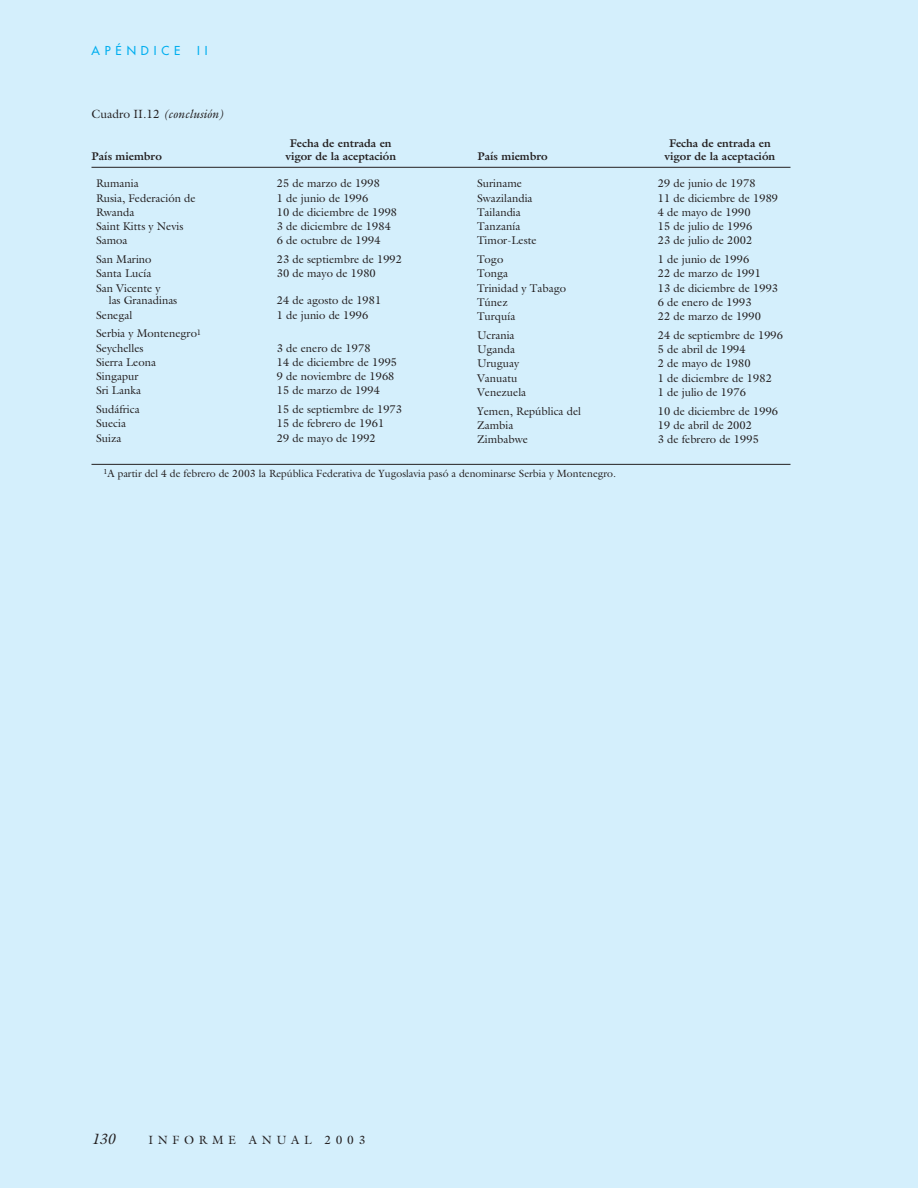
<style>
.page{position:relative;width:918px;height:1188px;background:#d4effc}
.page>*{position:absolute;margin:0;border:0;box-sizing:border-box;transform-origin:0 0}
.t1{font:italic 15px "Galliard";color:#231f20}
.t2{font:italic 12px "Galliard";color:#231f20}
.t3{font:12px "Galliard";letter-spacing:.39em;color:#231f20}
.t4{font:12px "Futura";letter-spacing:.405em;color:#00aeef}
.t5{font:11.25px/12.8px "Galliard";color:#231f20}
.t6{font:700 11.25px "Galliard";color:#231f20}
.t7{font:10.5px "Galliard";color:#231f20}
.s1{font-style:normal}
</style>
<div class="page">
<hr style="left:92px;top:464px;width:698px;height:1px;background:#231f20">
<hr style="left:92px;top:167px;width:698px;height:1px;background:#231f20">
<p class="t4" style="left:92px;top:45px;width:90px">APÉNDICE</p>
<p class="t4" style="left:197px;top:45px;width:12px">I I</p>
<p class="t2" style="left:92px;top:109px;width:134px"><span class="s1">Cuadro II.12</span> (conclusión)</p>
<p class="t6" style="left:290px;top:139px;width:103px">Fecha de entrada en</p>
<p class="t6" style="left:669px;top:139px;width:103px">Fecha de entrada en</p>
<p class="t6" style="left:92px;top:152px;width:72px">País miembro</p>
<p class="t6" style="left:285px;top:152px;width:112px">vigor de la aceptación</p>
<p class="t6" style="left:477px;top:152px;width:72px">País miembro</p>
<p class="t6" style="left:665px;top:152px;width:112px">vigor de la aceptación</p>
<p class="t5" style="left:96px;top:178px;width:44px">Rumania</p>
<p class="t5" style="left:277px;top:178px;width:105px">25 de marzo de 1998</p>
<p class="t5" style="left:96px;top:193px;width:101px">Rusia, Federación de</p>
<p class="t5" style="left:277px;top:193px;width:93px">1 de junio de 1996</p>
<p class="t5" style="left:96px;top:207px;width:40px">Rwanda</p>
<p class="t5" style="left:277px;top:207px;width:122px">10 de diciembre de 1998</p>
<p class="t5" style="left:96px;top:221px;width:89px">Saint Kitts y Nevis</p>
<p class="t5" style="left:277px;top:221px;width:116px">3 de diciembre de 1984</p>
<p class="t5" style="left:96px;top:235px;width:33px">Samoa</p>
<p class="t5" style="left:277px;top:235px;width:105px">6 de octubre de 1994</p>
<p class="t5" style="left:96px;top:254px;width:57px">San Marino</p>
<p class="t5" style="left:277px;top:254px;width:127px">23 de septiembre de 1992</p>
<p class="t5" style="left:96px;top:268px;width:57px">Santa Lucía</p>
<p class="t5" style="left:277px;top:268px;width:101px">30 de mayo de 1980</p>
<p class="t5" style="left:109px;top:283px;width:70px;text-indent:-13px">San Vicente y<br>las Granadinas</p>
<p class="t5" style="left:477px;top:178px;width:46px">Suriname</p>
<p class="t5" style="left:658px;top:178px;width:100px">29 de junio de 1978</p>
<p class="t5" style="left:477px;top:193px;width:57px">Swazilandia</p>
<p class="t5" style="left:658px;top:193px;width:122px">11 de diciembre de 1989</p>
<p class="t5" style="left:477px;top:207px;width:45px">Tailandia</p>
<p class="t5" style="left:658px;top:207px;width:94px">4 de mayo de 1990</p>
<p class="t5" style="left:477px;top:221px;width:45px">Tanzanía</p>
<p class="t5" style="left:658px;top:221px;width:96px">15 de julio de 1996</p>
<p class="t5" style="left:477px;top:235px;width:61px">Timor-Leste</p>
<p class="t5" style="left:658px;top:235px;width:96px">23 de julio de 2002</p>
<p class="t5" style="left:477px;top:254px;width:28px">Togo</p>
<p class="t5" style="left:658px;top:254px;width:93px">1 de junio de 1996</p>
<p class="t5" style="left:477px;top:268px;width:33px">Tonga</p>
<p class="t5" style="left:658px;top:268px;width:105px">22 de marzo de 1991</p>
<p class="t5" style="left:477px;top:283px;width:91px">Trinidad y Tabago</p>
<p class="t5" style="left:658px;top:283px;width:122px">13 de diciembre de 1993</p>
<p class="t5" style="left:477px;top:297px;width:32px">Túnez</p>
<p class="t5" style="left:658px;top:297px;width:96px">6 de enero de 1993</p>
<p class="t5" style="left:477px;top:311px;width:40px">Turquía</p>
<p class="t5" style="left:658px;top:311px;width:105px">22 de marzo de 1990</p>
<p class="t5" style="left:477px;top:330px;width:39px">Ucrania</p>
<p class="t5" style="left:658px;top:330px;width:127px">24 de septiembre de 1996</p>
<p class="t5" style="left:477px;top:344px;width:40px">Uganda</p>
<p class="t5" style="left:658px;top:344px;width:90px">5 de abril de 1994</p>
<p class="t5" style="left:477px;top:358px;width:44px">Uruguay</p>
<p class="t5" style="left:658px;top:358px;width:94px">2 de mayo de 1980</p>
<p class="t5" style="left:477px;top:373px;width:42px">Vanuatu</p>
<p class="t5" style="left:658px;top:373px;width:116px">1 de diciembre de 1982</p>
<p class="t5" style="left:477px;top:387px;width:51px">Venezuela</p>
<p class="t5" style="left:658px;top:387px;width:90px">1 de julio de 1976</p>
<p class="t5" style="left:477px;top:406px;width:106px">Yemen, República del</p>
<p class="t5" style="left:658px;top:406px;width:122px">10 de diciembre de 1996</p>
<p class="t5" style="left:477px;top:420px;width:38px">Zambia</p>
<p class="t5" style="left:658px;top:420px;width:96px">19 de abril de 2002</p>
<p class="t5" style="left:477px;top:434px;width:53px">Zimbabwe</p>
<p class="t5" style="left:658px;top:434px;width:103px">3 de febrero de 1995</p>
<p class="t7" style="left:104px;top:469px;width:514px"><sup>1</sup>A partir del 4 de febrero de 2003 la República Federativa de Yugoslavia pasó a denominarse Serbia y Montenegro.</p>
<p class="t5" style="left:277px;top:295px;width:106px">24 de agosto de 1981</p>
<p class="t5" style="left:96px;top:310px;width:38px">Senegal</p>
<p class="t5" style="left:277px;top:310px;width:93px">1 de junio de 1996</p>
<p class="t5" style="left:96px;top:328px;width:107px;line-height:14.2px">Serbia y Montenegro<sup>1<br></sup>Seychelles</p>
<p class="t5" style="left:277px;top:343px;width:96px">3 de enero de 1978</p>
<p class="t5" style="left:96px;top:357px;width:62px">Sierra Leona</p>
<p class="t5" style="left:277px;top:357px;width:122px">14 de diciembre de 1995</p>
<p class="t5" style="left:96px;top:371px;width:44px">Singapur</p>
<p class="t5" style="left:277px;top:371px;width:119px">9 de noviembre de 1968</p>
<p class="t5" style="left:96px;top:385px;width:46px">Sri Lanka</p>
<p class="t5" style="left:277px;top:385px;width:105px">15 de marzo de 1994</p>
<p class="t5" style="left:96px;top:404px;width:45px">Sudáfrica</p>
<p class="t5" style="left:277px;top:404px;width:127px">15 de septiembre de 1973</p>
<p class="t5" style="left:96px;top:418px;width:32px">Suecia</p>
<p class="t5" style="left:277px;top:418px;width:109px">15 de febrero de 1961</p>
<p class="t5" style="left:96px;top:433px;width:27px">Suiza</p>
<p class="t5" style="left:277px;top:433px;width:101px">29 de mayo de 1992</p>
<h1 class="t1" style="left:92px;top:1133px;width:25px">130</h1>
<p class="t3" style="left:148px;top:1135px;width:218px">INFORME ANUAL 2003</p>
</div>
